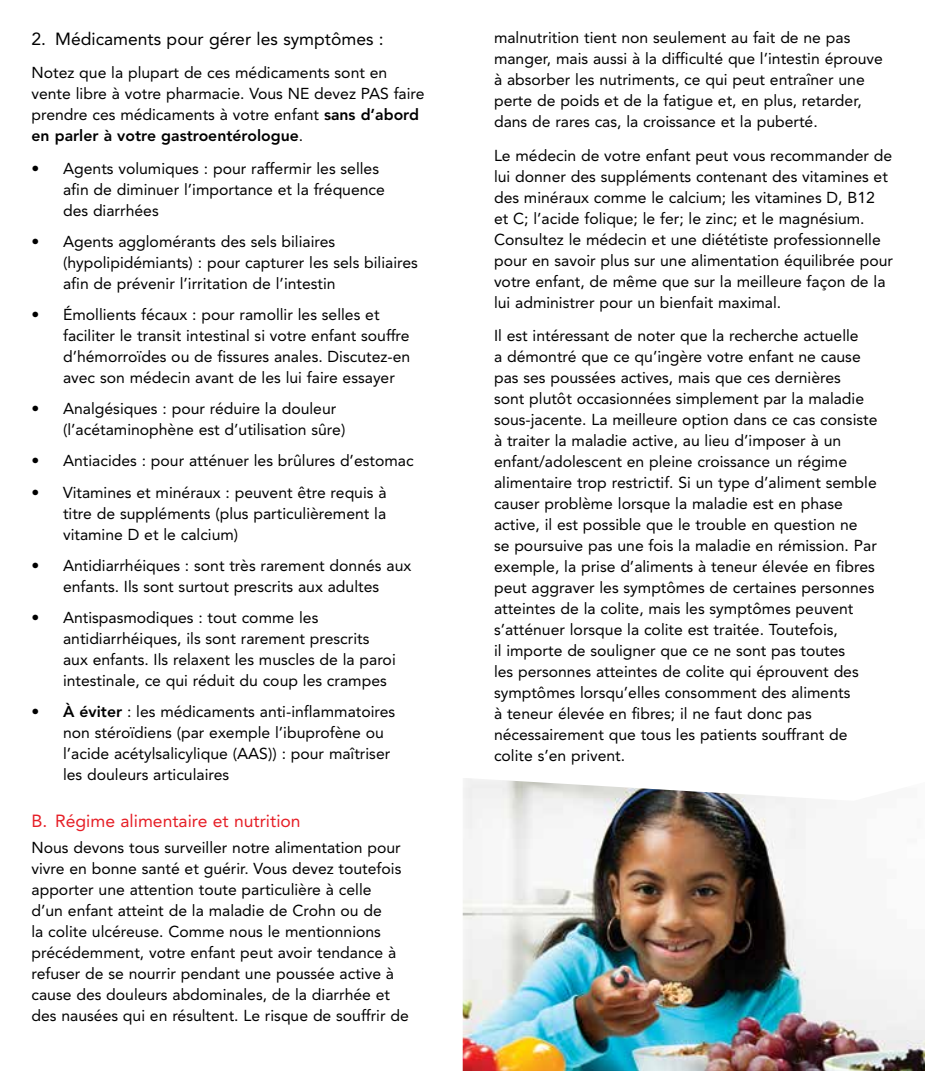
<style>
.page{position:relative;width:925px;height:1071px;background:#fff}
.page>*{position:absolute;margin:0;border:0;box-sizing:border-box;transform-origin:0 0}
.t1{font:17.5px "Avenir LT Std";color:#000}
.t2{font:17.5px "Avenir LT Std";color:#e61e26}
.t3{font:15.75px/21px "Avenir LT Std";color:#000}
.s1{font-weight:800}
</style>
<div class="page">
<img style="left:462px;top:778px;width:462px;height:293px">
<p class="t1" style="left:32px;top:28px;width:353px">2. Médicaments pour gérer les symptômes :</p>
<p class="t3" style="left:32px;top:62px;width:394px">Notez que la plupart de ces médicaments sont en vente libre à votre pharmacie. Vous NE devez PAS faire prendre ces médicaments à votre enfant <span class="s1">sans d’abord en parler à votre gastroentérologue</span>.</p>
<p class="t3" style="left:63px;top:158px;width:323px;text-indent:-32px">• Agents volumiques : pour raffermir les selles afin de diminuer l’importance et la fréquence des diarrhées</p>
<p class="t3" style="left:63px;top:231px;width:356px;text-indent:-32px">• Agents agglomérants des sels biliaires (hypolipidémiants) : pour capturer les sels biliaires afin de prévenir l’irritation de l’intestin</p>
<p class="t3" style="left:63px;top:305px;width:348px;text-indent:-32px">• Émollients fécaux : pour ramollir les selles et faciliter le transit intestinal si votre enfant souffre d’hémorroïdes ou de fissures anales. Discutez-en avec son médecin avant de les lui faire essayer</p>
<p class="t3" style="left:63px;top:399px;width:284px;text-indent:-32px">• Analgésiques : pour réduire la douleur (l’acétaminophène est d’utilisation sûre)</p>
<p class="t3" style="left:32px;top:451px;width:383px">• Antiacides : pour atténuer les brûlures d’estomac</p>
<p class="t3" style="left:63px;top:482px;width:325px;text-align:justify;text-indent:-32px">• Vitamines et minéraux : peuvent être requis à titre de suppléments (plus particulièrement la vitamine D et le calcium)</p>
<p class="t3" style="left:32px;top:555px;width:381px;text-align:center">• Antidiarrhéiques : sont très rarement donnés aux enfants. Ils sont surtout prescrits aux adultes</p>
<p class="t3" style="left:63px;top:607px;width:334px;text-indent:-32px">• Antispasmodiques : tout comme les antidiarrhéiques, ils sont rarement prescrits aux enfants. Ils relaxent les muscles de la paroi intestinale, ce qui réduit du coup les crampes</p>
<p class="t3" style="left:63px;top:701px;width:333px;text-indent:-32px"><span class="s1">• À éviter</span> : les médicaments anti-inflammatoires non stéroïdiens (par exemple l’ibuprofène ou l’acide acétylsalicylique (AAS)) : pour maîtriser les douleurs articulaires</p>
<p class="t2" style="left:32px;top:810px;width:270px">B. Régime alimentaire et nutrition</p>
<p class="t3" style="left:32px;top:837px;width:378px">Nous devons tous surveiller notre alimentation pour vivre en bonne santé et guérir. Vous devez toutefois apporter une attention toute particulière à celle<br>d’un enfant atteint de la maladie de Crohn ou de<br>la colite ulcéreuse. Comme nous le mentionnions précédemment, votre enfant peut avoir tendance à refuser de se nourrir pendant une poussée active à cause des douleurs abdominales, de la diarrhée et des nausées qui en résultent. Le risque de souffrir de</p>
<p class="t3" style="left:494px;top:28px;width:390px">malnutrition tient non seulement au fait de ne pas manger, mais aussi à la difficulté que l’intestin éprouve à absorber les nutriments, ce qui peut entraîner une perte de poids et de la fatigue et, en plus, retarder, dans de rares cas, la croissance et la puberté.</p>
<p class="t3" style="left:494px;top:145px;width:400px">Le médecin de votre enfant peut vous recommander de lui donner des suppléments contenant des vitamines et des minéraux comme le calcium; les vitamines D, B12 et C; l’acide folique; le fer; le zinc; et le magnésium.<br>Consultez le médecin et une diététiste professionnelle pour en savoir plus sur une alimentation équilibrée pour votre enfant, de même que sur la meilleure façon de la lui administrer pour un bienfait maximal.</p>
<p class="t3" style="left:494px;top:325px;width:385px">Il est intéressant de noter que la recherche actuelle<br>a démontré que ce qu’ingère votre enfant ne cause pas ses poussées actives, mais que ces dernières<br>sont plutôt occasionnées simplement par la maladie sous‑jacente. La meilleure option dans ce cas consiste à traiter la maladie active, au lieu d’imposer à un enfant/adolescent en pleine croissance un régime alimentaire trop restrictif. Si un type d’aliment semble causer problème lorsque la maladie est en phase active, il est possible que le trouble en question ne<br>se poursuive pas une fois la maladie en rémission. Par exemple, la prise d’aliments à teneur élevée en fibres peut aggraver les symptômes de certaines personnes atteintes de la colite, mais les symptômes peuvent s’atténuer lorsque la colite est traitée. Toutefois,<br>il importe de souligner que ce ne sont pas toutes<br>les personnes atteintes de colite qui éprouvent des symptômes lorsqu’elles consomment des aliments<br>à teneur élevée en fibres; il ne faut donc pas nécessairement que tous les patients souffrant de colite s’en privent.</p>
</div>
